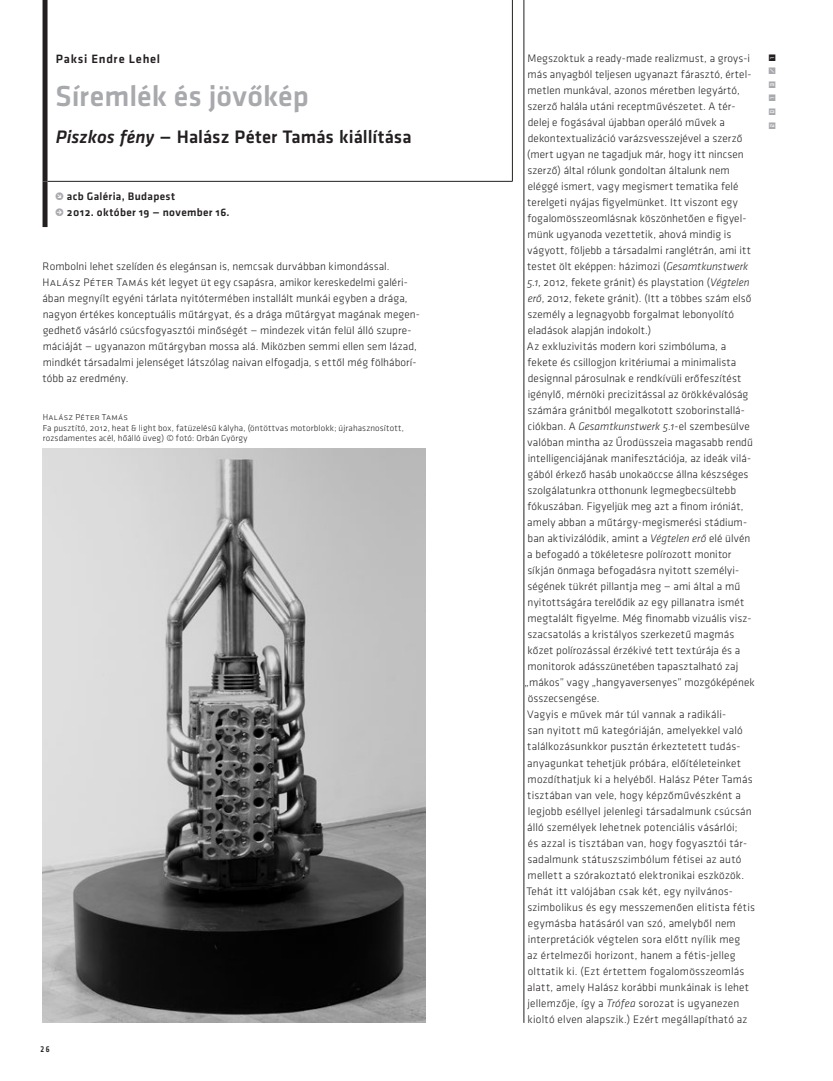
<style>
.page{position:relative;width:833px;height:1081px;background:#fff}
.page>*{position:absolute;margin:0;border:0;box-sizing:border-box;transform-origin:0 0}
.szcena_h1_2010{font:500 30px "Klavika";color:#a8a9ad}
.szcena_h2_2010{font:500 18.75px "Klavika";letter-spacing:.01em;color:#231f20}
.szcena_h0_2010{font:500 12.5px "Klavika";color:#231f20}
.szcena_2009{font:300 11.25px/16px "Klavika";letter-spacing:.01em;color:#231f20}
.szcena_h5_2010{font:500 11.25px "Klavika";letter-spacing:.035em;color:#231f20}
.t1{font:10px "Qubix";color:#a8a9ad}
.t2{font:10px "Qubix";color:#231f20}
.képalir2{font:300 9px/10.8px "Klavika";letter-spacing:.02em;color:#231f20}
.képalir1{font:300 8.88px "Klavika";letter-spacing:.035em;color:#231f20}
.t3{font:500 8.75px "Klavika";color:#231f20;scale:.85 1}
.s1{font-style:italic}
.s2{color:#a8a9ad}
</style>
<div class="page">
<hr style="left:512px;top:0;width:1px;height:181px;background:#231f20">
<div style="left:43px;top:0;width:5px;height:181px;background:#231f20"></div>
<hr style="left:48px;top:181px;width:464px;height:1px;background:#231f20">
<div style="left:43px;top:181px;width:5px;height:46px;background:#231f20"></div>
<img style="left:43px;top:449px;width:382px;height:574px">
<hr style="left:523px;top:0;width:1px;height:1023px;background:#231f20">
<p class="szcena_h0_2010" style="left:56px;top:52px;width:106px">Paksi Endre Lehel</p>
<p class="t2" style="left:766px;top:61px;width:8px;rotate:-90deg">1</p>
<p class="szcena_h1_2010" style="left:55px;top:80px;width:255px">Síremlék és jövőkép</p>
<p class="szcena_h2_2010" style="left:56px;top:126px;width:357px"><span class="s1">Piszkos fény</span> — Halász Péter Tamás kiállítása</p>
<p class="szcena_2009" style="left:527px;top:51px;width:226px">Megszoktuk a ready-made realizmust, a groys-i más anyagból teljesen ugyanazt fárasztó, értel&shy;metlen munkával, azonos méretben legyártó, szerző halála utáni receptművészetet. A tér&shy;delej e fogásával újabban operáló művek a dekontextualizáció varázsvesszejével a szerző (mert ugyan ne tagadjuk már, hogy itt nincsen szerző) által rólunk gondoltan általunk nem eléggé ismert, vagy megismert tematika felé terelgeti nyájas figyelmünket. Itt viszont egy fogalomösszeomlásnak köszönhetően e figyel&shy;münk ugyanoda vezettetik, ahová mindig is vágyott, följebb a társadalmi ranglétrán, ami itt testet ölt eképpen: házimozi (<span class="s1">Gesamtkunstwerk 5.1</span>, 2012, fekete gránit) és playstation (<span class="s1">Végtelen erő</span>, 2012, fekete gránit). (Itt a többes szám első személy a legnagyobb forgalmat lebonyolító eladások alapján indokolt.)</p>
<p class="szcena_2009" style="left:524px;top:339px;width:232px">Az exkluzivitás modern kori szimbóluma, a fekete és csillogjon kritériumai a minimalista designnal párosulnak e rendkívüli erőfeszítést igénylő, mérnöki precizitással az örökkévalóság számára gránitból megalkotott szoborinstallá&shy;ciókban. A <span class="s1">Gesamtkunstwerk 5.1</span>-el szembesülve valóban mintha az Űrodüsszeia magasabb rendű intelligenciájának manifesztációja, az ideák vilá&shy;gából érkező hasáb unokaöccse állna készséges szolgálatunkra otthonunk legmegbecsültebb fókuszában. Figyeljük meg azt a finom iróniát, amely abban a műtárgy-megismerési stádium&shy;ban aktivizálódik, amint a <span class="s1">Végtelen erő</span> elé ülvén a befogadó a tökéletesre polírozott monitor síkján önmaga befogadásra nyitott személyi&shy;ségének tükrét pillantja meg — ami által a mű nyitottságára terelődik az egy pillanatra ismét megtalált figyelme. Még finomabb vizuális vis - szacsatolás a kristályos szerkezetű magmás kőzet polírozással érzékivé tett textúrája és a monitorok adásszünetében tapasztalható zaj „mákos” vagy „hangyaversenyes” mozgóképének összecsengése.</p>
<p class="szcena_2009" style="left:526px;top:707px;width:230px">Vagyis e művek már túl vannak a radikáli-<br>san nyitott mű kategóriáján, amelyekkel való találkozásunkkor pusztán érkeztetett tudás&shy;anyagunkat tehetjük próbára, előítéleteinket mozdíthatjuk ki a helyéből. Halász Péter Tamás tisztában van vele, hogy képzőművészként a legjobb eséllyel jelenlegi társadalmunk csúcsán álló személyek lehetnek potenciális vásárlói;<br>és azzal is tisztában van, hogy fogyasztói tár&shy;sadalmunk státuszszimbólum fétisei az autó mellett a szórakoztató elektronikai eszközök.<br>Tehát itt valójában csak két, egy nyilvános&shy;szimbolikus és egy messzemenően elitista fétis egymásba hatásáról van szó, amelyből nem interpretációk végtelen sora előtt nyílik meg<br>az értelmezői horizont, hanem a fétis-jelleg olttatik ki. (Ezt értettem fogalomösszeomlás alatt, amely Halász korábbi munkáinak is lehet jellemzője, így a <span class="s1">Trófea</span> sorozat is ugyanezen kioltó elven alapszik.) Ezért megállapítható az</p>
<p class="t1" style="left:766px;top:129px;width:63px;rotate:-90deg">2013/</p>
<p class="szcena_h5_2010" style="left:55px;top:191px;width:121px"><span class="s2">•</span> acb Galéria, Budapest</p>
<p class="szcena_h5_2010" style="left:55px;top:207px;width:176px"><span class="s2">•</span> 2012. október 19 — november 16.</p>
<p class="szcena_2009" style="left:42px;top:258px;width:379px">Rombolni lehet szelíden és elegánsan is, nemcsak durvábban kimondással.<br>Halász Péter Tamás két legyet üt egy csapásra, amikor kereskedelmi galéri&shy;ában megnyílt egyéni tárlata nyitótermében installált munkái egyben a drága, nagyon értékes konceptuális műtárgyat, és a drága műtárgyat magának megen&shy;gedhető vásárló csúcsfogyasztói minőségét — mindezek vitán felül álló szupre&shy;máciáját — ugyanazon műtárgyban mossa alá. Miközben semmi ellen sem lázad, mindkét társadalmi jelenséget látszólag naivan elfogadja, s ettől még fölháborí&shy;tóbb az eredmény.</p>
<p class="képalir1" style="left:43px;top:412px;width:87px">Halász Péter Tamás</p>
<p class="képalir2" style="left:43px;top:422px;width:363px">Fa pusztító, 2012, heat &amp; light box, fatüzelésű kályha, (öntöttvas motorblokk; újrahasznosított, rozsdamentes acél, hőálló üveg) © fotó: Orbán György</p>
<p class="t3" style="left:40px;top:1044px;width:12px">26</p>
</div>
